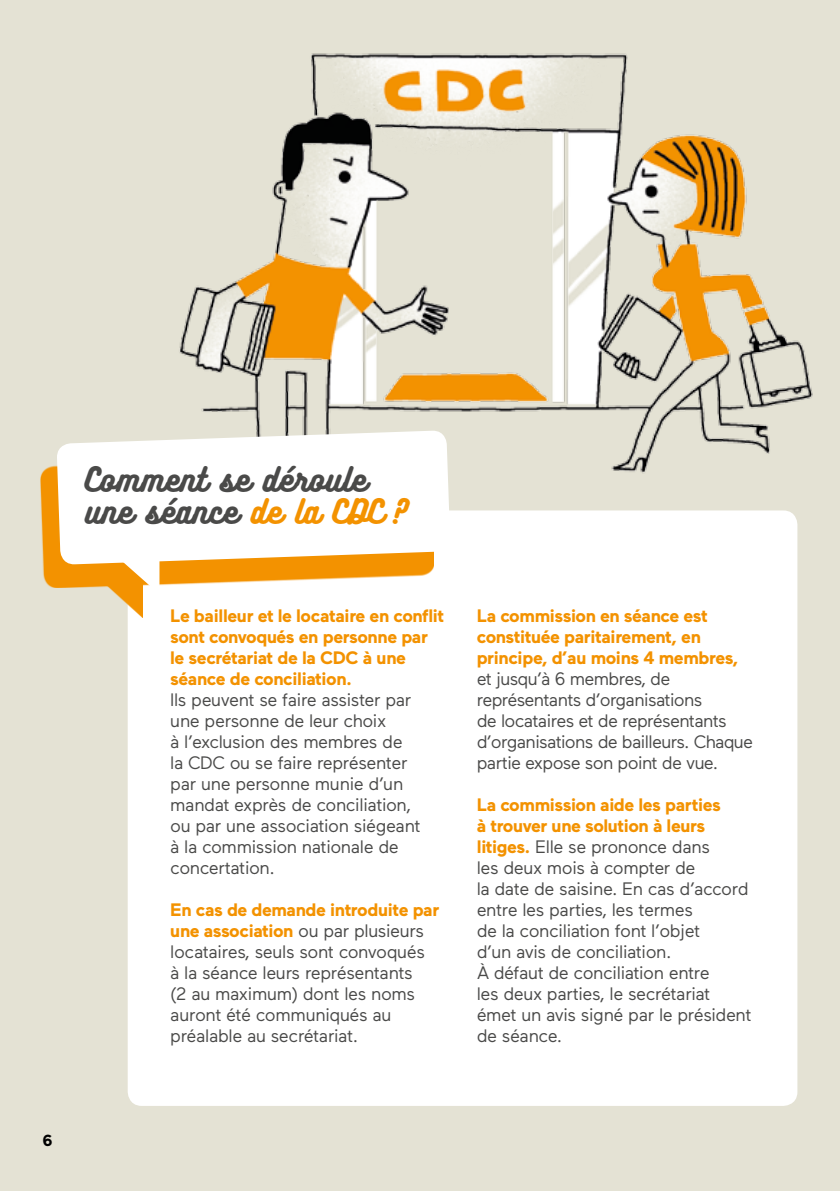
<style>
.page{position:relative;width:840px;height:1191px;background:#fff}
.page>*{position:absolute;margin:0;border:0;box-sizing:border-box;transform-origin:0 0}
.t1{font:30px/32px "Bukhari Script";letter-spacing:.025em;color:#4a4a49}
.t2{font:18px/21px "Maax";letter-spacing:-.025em;color:#4a4a49}
.t3{font:700 18px/21px "Maax";letter-spacing:-.025em;color:#f39200}
.t4{font:700 16px "Maax";color:#000}
.s1{color:#f39200}
.s2{font-weight:700;color:#f39200}
</style>
<div class="page">
<div style="left:0;top:0;width:839px;height:1191px;background:#e4e2d4"></div>
<img style="left:179px;top:53px;width:634px;height:420px">
<div style="left:128px;top:510px;width:669px;height:596px;background:#fff;border-radius:14px"></div>
<svg style="left:41px;top:465px;width:392px;height:122px;fill:#f39200"></svg>
<svg style="left:56px;top:430px;width:394px;height:135px;fill:#fff"></svg>
<svg style="left:100px;top:575px;width:43px;height:42px"></svg>
<svg style="left:117px;top:552px;width:42px;height:42px"></svg>
<h1 class="t1" style="left:85px;top:466px;width:324px">Comment se déroule une séance <span class="s1">de la CDC ?</span></h1>
<p class="t3" style="left:170px;top:605px;width:275px">Le bailleur et le locataire en conflit sont convoqués en personne par le secrétariat de la CDC à une séance de conciliation.</p>
<p class="t2" style="left:170px;top:689px;width:252px">Ils peuvent se faire assister par une personne de leur choix<br>à l’exclusion des membres de<br>la CDC ou se faire représenter par une personne munie d’un mandat exprès de conciliation, ou par une association siégeant à la commission nationale de concertation.</p>
<p class="t2" style="left:170px;top:899px;width:270px"><span class="s2">En cas de demande introduite par une association</span> ou par plusieurs locataires, seuls sont convoqués<br>à la séance leurs représentants<br>(2 au maximum) dont les noms auront été communiqués au préalable au secrétariat.</p>
<p class="t3" style="left:476px;top:605px;width:263px">La commission en séance est constituée paritairement, en principe, d’au moins 4 membres,</p>
<p class="t2" style="left:476px;top:668px;width:278px">et jusqu’à 6 membres, de représentants d’organisations<br>de locataires et de représentants d’organisations de bailleurs. Chaque partie expose son point de vue.</p>
<p class="t2" style="left:476px;top:794px;width:276px"><span class="s2">La commission aide les parties<br>à trouver une solution à leurs litiges.</span> Elle se prononce dans<br>les deux mois à compter de<br>la date de saisine. En cas d’accord entre les parties, les termes<br>de la conciliation font l’objet<br>d’un avis de conciliation.<br>À défaut de conciliation entre<br>les deux parties, le secrétariat émet un avis signé par le président de séance.</p>
<p class="t4" style="left:43px;top:1132px;width:12px">6</p>
</div>
